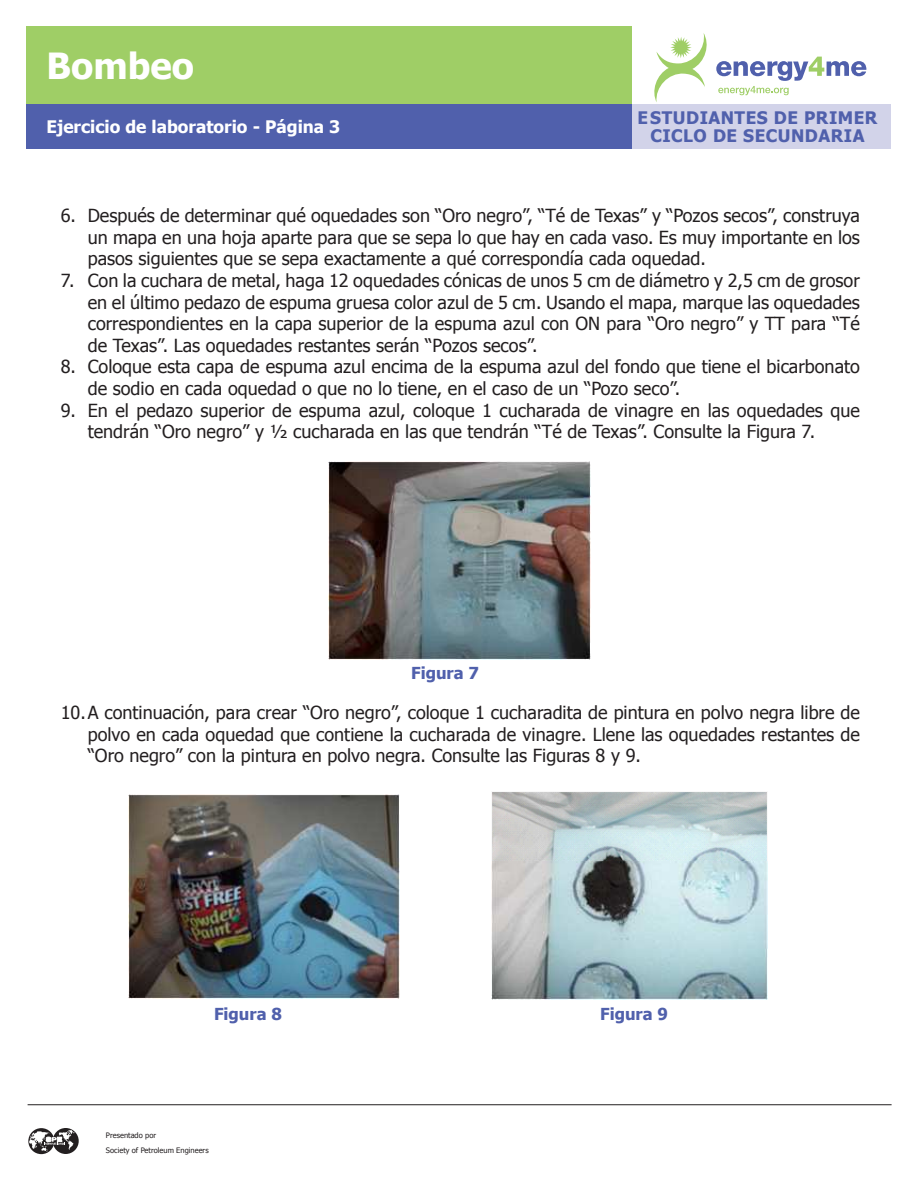
<style>
.page{position:relative;width:918px;height:1188px;background:#fff}
.page>*{position:absolute;margin:0;border:0;box-sizing:border-box;transform-origin:0 0}
.t1{font:700 36px "Tahoma";color:#fff}
.t2{font:18px/21.6px "Tahoma";color:#231f20;text-align:justify}
.t3{font:700 17.25px/18px "Tahoma";letter-spacing:.03em;color:#5060ac;text-align:center}
.t4{font:700 17.25px "Tahoma";color:#fff}
.t5{font:700 16.5px "Tahoma";color:#5060ac}
.t6{font:7.5px/15.8px "Tahoma";color:#231f20}
</style>
<div class="page">
<svg style="left:28px;top:1128px;width:26px;height:26px"></svg>
<svg style="left:53px;top:1128px;width:26px;height:26px"></svg>
<svg style="left:29px;top:1130px;width:45px;height:22px"></svg>
<hr style="left:28px;top:1104px;width:864px;height:1px;background:#231f20">
<img style="left:328px;top:461px;width:263px;height:198px">
<img style="left:129px;top:795px;width:271px;height:204px">
<img style="left:491px;top:792px;width:276px;height:208px">
<div style="left:632px;top:104px;width:259px;height:45px;background:#d2d3e9"></div>
<div style="left:26px;top:26px;width:606px;height:77px;background:#9fce66"></div>
<div style="left:26px;top:104px;width:606px;height:45px;background:#5060ac"></div>
<svg style="left:654px;top:33px;width:213px;height:69px"></svg>
<h1 class="t1" style="left:46px;top:49px;width:149px">Bombeo</h1>
<p class="t4" style="left:46px;top:119px;width:295px">Ejercicio de laboratorio - Página 3</p>
<p class="t3" style="left:637px;top:110px;width:241px">ESTUDIANTES DE PRIMER<br>CICLO DE SECUNDARIA</p>
<p class="t2" style="left:88px;top:206px;width:774px;text-indent:-27px">6. Después de determinar qué oquedades son “Oro negro”, “Té de Texas” y “Pozos secos”, construya un mapa en una hoja aparte para que se sepa lo que hay en cada vaso. Es muy importante en los pasos siguientes que se sepa exactamente a qué correspondía cada oquedad.</p>
<p class="t2" style="left:88px;top:271px;width:774px;text-indent:-27px">7. Con la cuchara de metal, haga 12 oquedades cónicas de unos 5 cm de diámetro y 2,5 cm de grosor en el último pedazo de espuma gruesa color azul de 5 cm. Usando el mapa, marque las oquedades correspondientes en la capa superior de la espuma azul con ON para “Oro negro” y TT para “Té de Texas”. Las oquedades restantes serán “Pozos secos”.</p>
<p class="t2" style="left:88px;top:357px;width:774px;text-indent:-27px">8. Coloque esta capa de espuma azul encima de la espuma azul del fondo que tiene el bicarbonato de sodio en cada oquedad o que no lo tiene, en el caso de un “Pozo seco”.</p>
<p class="t2" style="left:88px;top:400px;width:774px;text-indent:-27px">9. En el pedazo superior de espuma azul, coloque 1 cucharada de vinagre en las oquedades que tendrán “Oro negro” y ½ cucharada en las que tendrán “Té de Texas”. Consulte la Figura 7.</p>
<p class="t5" style="left:411px;top:665px;width:69px">Figura 7</p>
<p class="t2" style="left:88px;top:703px;width:774px;text-indent:-27px">10. A continuación, para crear “Oro negro”, coloque 1 cucharadita de pintura en polvo negra libre de polvo en cada oquedad que contiene la cucharada de vinagre. Llene las oquedades restantes de “Oro negro” con la pintura en polvo negra. Consulte las Figuras 8 y 9.</p>
<p class="t5" style="left:214px;top:1006px;width:69px">Figura 8</p>
<p class="t5" style="left:600px;top:1006px;width:69px">Figura 9</p>
<p class="t6" style="left:106px;top:1127px;width:104px">Presentado por<br>Society of Petroleum Engineers</p>
</div>
